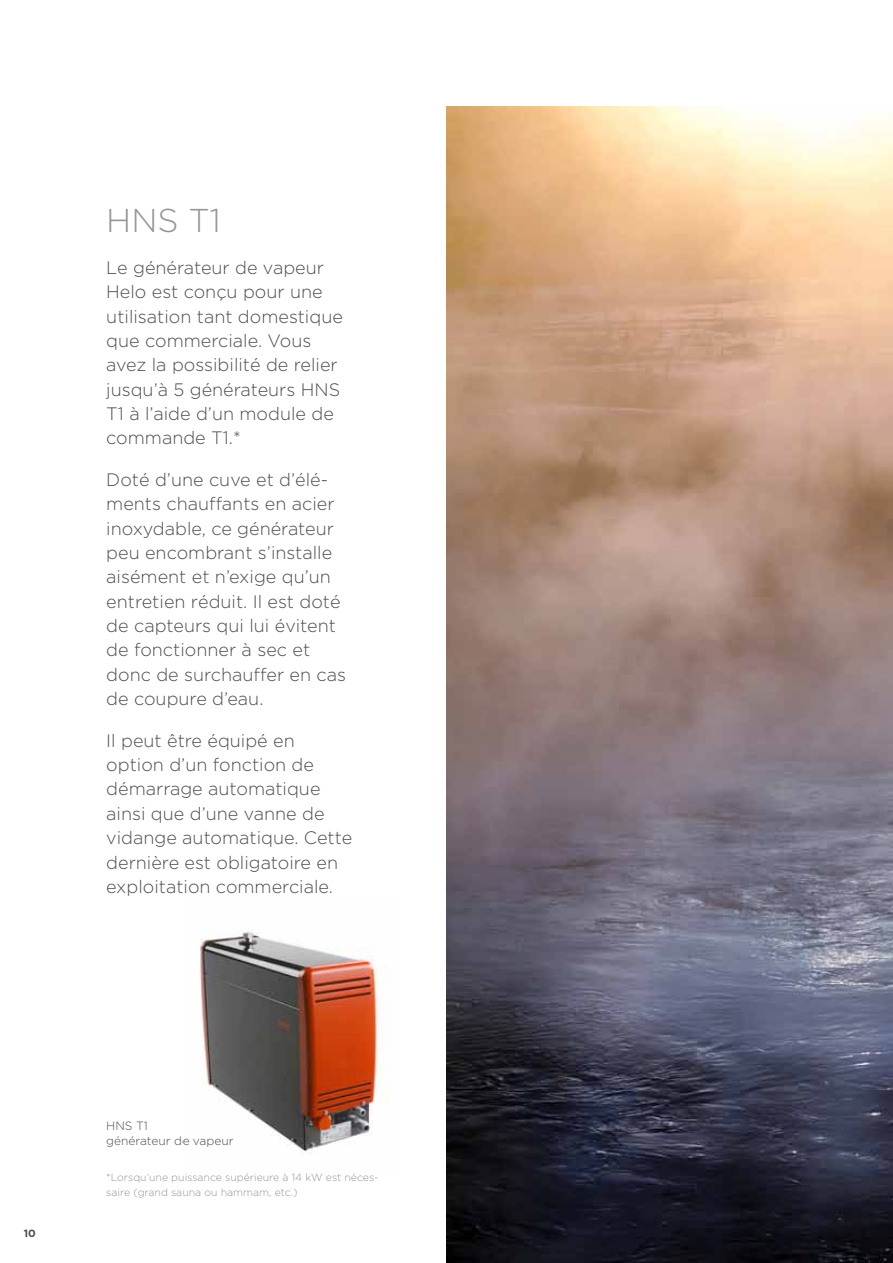
<style>
.page{position:relative;width:893px;height:1263px;background:#fff}
.page>*{position:absolute;margin:0;border:0;box-sizing:border-box;transform-origin:0 0}
.t1{font:300 33px "Gotham";color:#939598}
.t2{font:300 18px/24.3px "Gotham";color:#4d4d4f}
.t3{font:300 12px/15px "Gotham";color:#4d4d4f}
.t4{font:300 10.5px/15px "Gotham";color:#939598}
.t5{font:700 10.5px "Gotham";color:#4d4d4f}
</style>
<div class="page">
<img style="left:446px;top:106px;width:447px;height:1157px">
<img style="left:200px;top:931px;width:188px;height:223px">
<h1 class="t1" style="left:106px;top:203px;width:116px">HNS T1</h1>
<p class="t2" style="left:106px;top:255px;width:238px">Le générateur de vapeur<br>Helo est conçu pour une utilisation tant domestique que commerciale. Vous avez la possibilité de relier jusqu’à 5 générateurs HNS<br>T1 à l’aide d’un module de commande T1.*</p>
<p class="t2" style="left:106px;top:467px;width:241px">Doté d’une cuve et d’élé&shy;ments chauffants en acier inoxydable, ce générateur peu encombrant s’installe aisément et n’exige qu’un entretien réduit. Il est doté de capteurs qui lui évitent de fonctionner à sec et donc de surchauffer en cas de coupure d’eau.</p>
<p class="t2" style="left:106px;top:728px;width:247px">Il peut être équipé en option d’un fonction de démarrage automatique ainsi que d’une vanne de vidange automatique. Cette dernière est obligatoire en exploitation commerciale.</p>
<p class="t5" style="left:24px;top:1227px;width:14px">10</p>
<p class="t3" style="left:106px;top:1118px;width:129px">HNS T1<br>générateur de vapeur</p>
<p class="t4" style="left:106px;top:1169px;width:274px">*Lorsqu’une puissance supérieure à 14 kW est néces&shy;saire (grand sauna ou hammam, etc.)</p>
</div>
